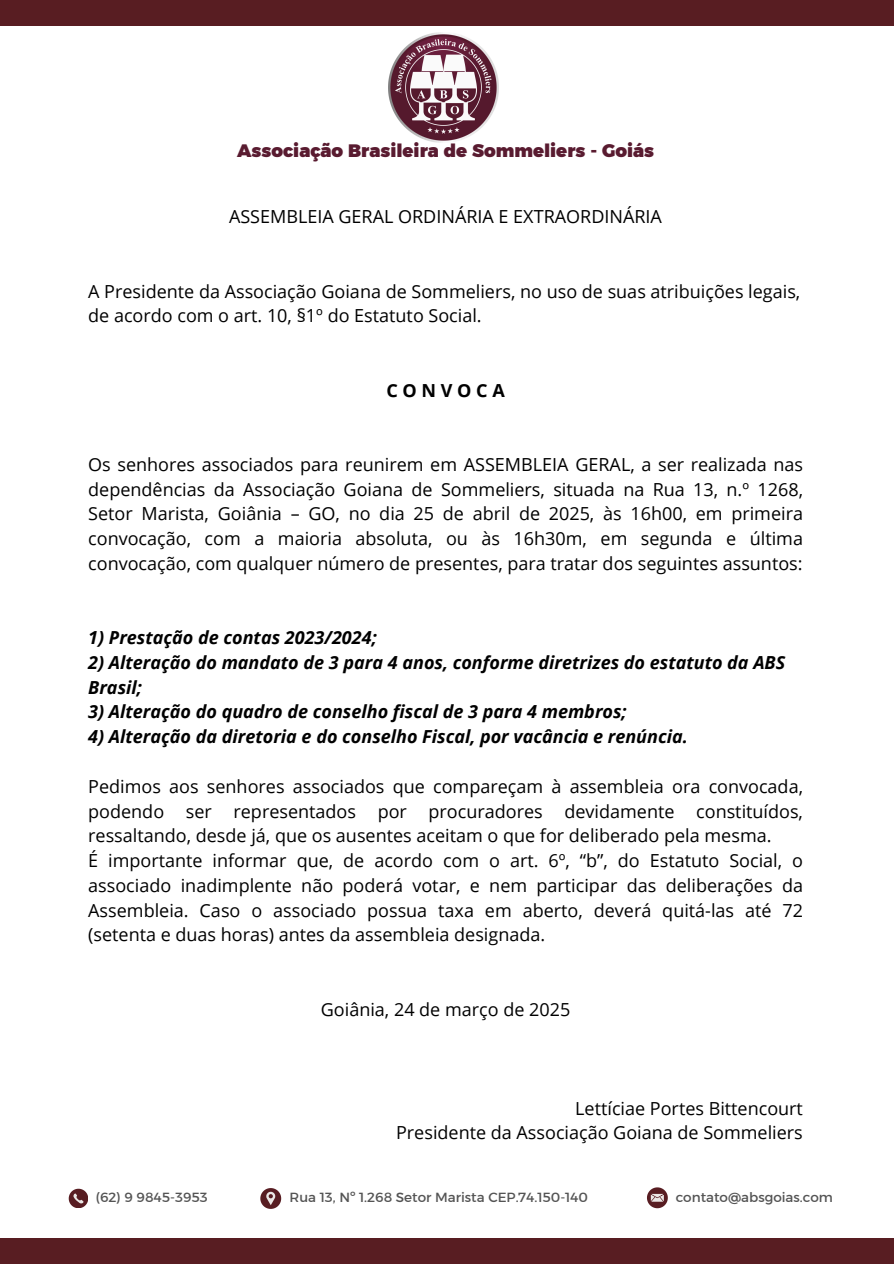
<style>
.page{position:relative;width:894px;height:1264px;background:#fff}
.page>*{position:absolute;margin:0;border:0;box-sizing:border-box;transform-origin:0 0}
.t1{font:18px/24.8px "Open Sans";color:#000}
.t2{font:italic 700 18px/24.8px "Open Sans";color:#000}
.t3{font:18px "Kief Montaser Black";color:#591b30}
.t4{font:700 18px "Open Sans";color:#000}
.t5{font:13.5px "Kief Montaser Regular";color:#545454}
</style>
<div class="page">
<div style="left:0;top:1237px;width:893px;height:26px;background:#581d22"></div>
<div style="left:0;top:0;width:893px;height:25px;background:#581d22"></div>
<svg style="left:260px;top:1188px;width:21px;height:20px"></svg>
<svg style="left:69px;top:1188px;width:19px;height:19px"></svg>
<svg style="left:647px;top:1187px;width:20px;height:21px"></svg>
<img style="left:388px;top:32px;width:110px;height:110px">
<p class="t3" style="left:237px;top:140px;width:418px">Associação Brasileira de Sommeliers - Goiás</p>
<h4 class="t1" style="left:229px;top:204px;width:434px">ASSEMBLEIA GERAL ORDINÁRIA E EXTRAORDINÁRIA</h4>
<h1 class="t1" style="left:88px;top:278px;width:713px">A Presidente da Associação Goiana de Sommeliers, no uso de suas atribuições legais, de acordo com o art. 10, §1º do Estatuto Social.</h1>
<h4 class="t4" style="left:386px;top:377px;width:120px">C O N V O C A</h4>
<h3 class="t1" style="left:88px;top:451px;width:716px;text-align:justify">Os senhores associados para reunirem em ASSEMBLEIA GERAL, a ser realizada nas dependências da Associação Goiana de Sommeliers, situada na Rua 13, n.º 1268, Setor Marista, Goiânia – GO, no dia 25 de abril de 2025, às 16h00, em primeira convocação, com a maioria absoluta, ou às 16h30m, em segunda e última convocação, com qualquer número de presentes, para tratar dos seguintes assuntos:</h3>
<h4 class="t2" style="left:88px;top:625px;width:290px">1) Prestação de contas 2023/2024;</h4>
<h4 class="t2" style="left:88px;top:649px;width:698px">2) Alteração do mandato de 3 para 4 anos, conforme diretrizes do estatuto da ABS<br>Brasil;</h4>
<h4 class="t2" style="left:88px;top:699px;width:540px">3) Alteração do quadro de conselho fiscal de 3 para 4 membros;</h4>
<h4 class="t2" style="left:88px;top:724px;width:601px">4) Alteração da diretoria e do conselho Fiscal, por vacância e renúncia.</h4>
<h4 class="t1" style="left:88px;top:773px;width:716px">Pedimos aos senhores associados que compareçam à assembleia ora convocada, podendo ser representados por procuradores devidamente constituídos, ressaltando, desde já, que os ausentes aceitam o que for deliberado pela mesma.<br>É importante informar que, de acordo com o art. 6º, “b”, do Estatuto Social, o associado inadimplente não poderá votar, e nem participar das deliberações da Assembleia. Caso o associado possua taxa em aberto, deverá quitá-las até 72 (setenta e duas horas) antes da assembleia designada.</h4>
<h4 class="t1" style="left:321px;top:996px;width:251px">Goiânia, 24 de março de 2025</h4>
<p class="t1" style="left:396px;top:1095px;width:408px;text-align:right">Lettíciae Portes Bittencourt<br>Presidente da Associação Goiana de Sommeliers</p>
<h3 class="t5" style="left:96px;top:1188px;width:113px">(62) 9 9845-3953</h3>
<p class="t5" style="left:289px;top:1188px;width:300px">Rua 13, Nº 1.268 Setor Marista CEP.74.150-140</p>
<h2 class="t5" style="left:675px;top:1188px;width:159px">contato@absgoias.com</h2>
</div>
